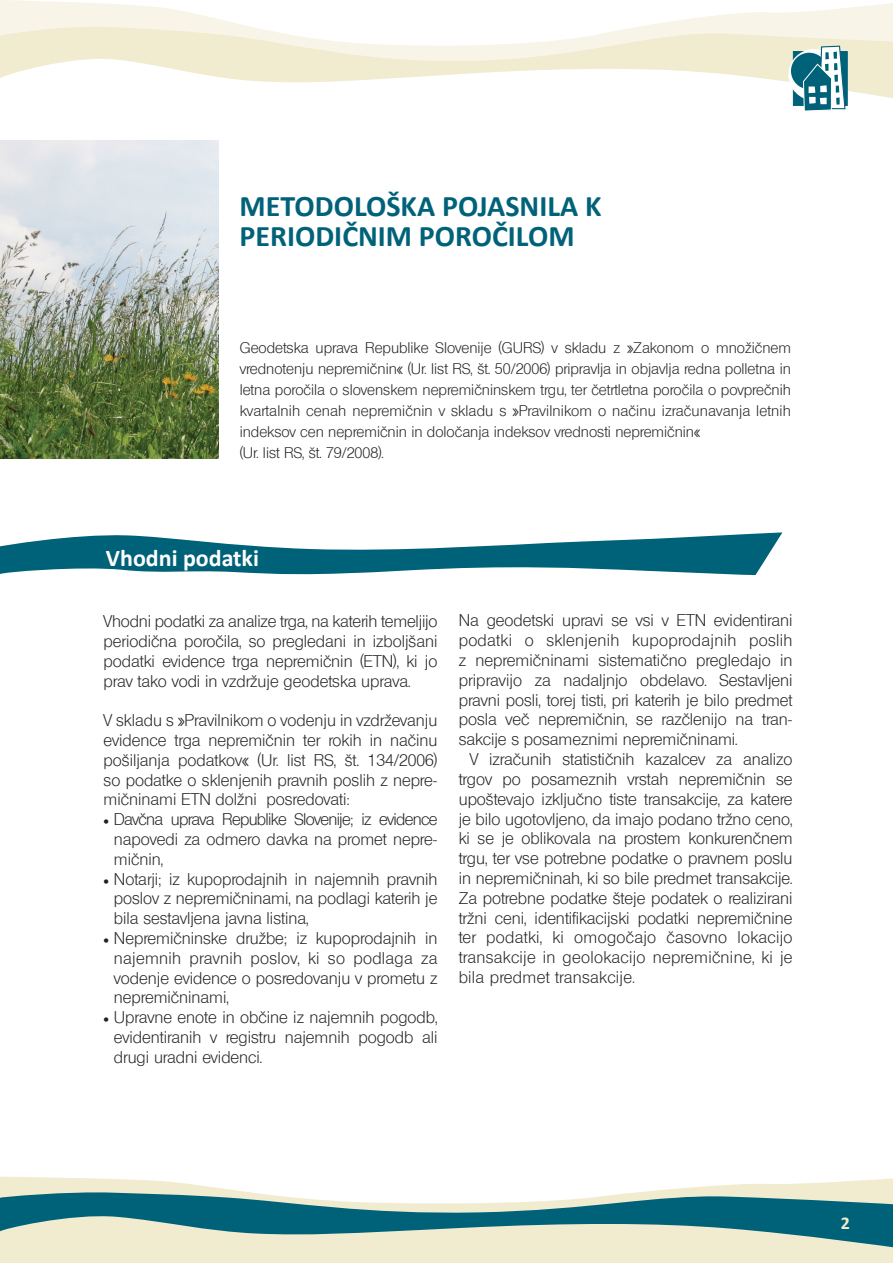
<style>
.page{position:relative;width:893px;height:1263px;background:#fff}
.page>*{position:absolute;margin:0;border:0;box-sizing:border-box;transform-origin:0 0}
.t1{font:700 30px/30px "Calibri";color:#006278}
.t2{font:700 24px "Calibri";color:#fff}
.t3{font:700 18px "Calibri";color:#f1ebd0}
.t4{font:16.5px/19.8px "Olympia L Light";color:#231f20;text-align:justify}
.t5{font:15px/21px "Olympia L Light";color:#231f20}
</style>
<div class="page">
<img style="left:0;top:141px;width:219px;height:317px">
<div style="left:0;top:1212px;width:893px;height:51px;background:#f1ebd0"></div>
<svg style="left:0;top:532px;width:782px;height:43px"></svg>
<svg style="left:0;top:65px;width:893px;height:33px"></svg>
<svg style="left:0;top:0;width:893px;height:65px"></svg>
<svg style="left:0;top:1214px;width:893px;height:33px"></svg>
<svg style="left:0;top:1177px;width:893px;height:37px"></svg>
<div style="left:793px;top:51px;width:55px;height:55px;background:#006278;border:1px solid #006278"></div>
<svg style="left:788px;top:49px;width:52px;height:51px"></svg>
<div style="left:791px;top:53px;width:36px;height:36px;background:#006278;border-radius:50%"></div>
<svg style="left:803px;top:45px;width:43px;height:66px"></svg>
<h1 class="t1" style="left:240px;top:190px;width:363px">METODOLOŠKA POJASNILA K<br>PERIODIČNIM POROČILOM</h1>
<p class="t5" style="left:240px;top:337px;width:553px">Geodetska uprava Republike Slovenije (GURS) v skladu z »Zakonom o mno`i~nem vrednotenju nepremi~nin« (Ur. list RS, {t. 50/2006) pripravlja in objavlja redna polletna in letna poro~ila o slovenskem nepremi~ninskem trgu, ter ~etrtletna poro~ila o povpre~nih kvartalnih cenah nepremi~nin v skladu s »Pravilnikom o na~inu izra~unavanja letnih indeksov cen nepremi~nin in dolo~anja indeksov vrednosti nepremi~nin«<br>(Ur. list RS, {t. 79/2008).</p>
<h2 class="t2" style="left:106px;top:543px;width:155px">Vhodni podatki</h2>
<p class="t4" style="left:104px;top:611px;width:335px">Vhodni podatki za analize trga, na katerih temeljijo periodi~na poro~ila, so pregledani in izbolj{ani podatki evidence trga nepremi~nin (ETN), ki jo prav tako vodi in vzdr`uje geodetska uprava.</p>
<p class="t4" style="left:104px;top:710px;width:335px">V skladu s »Pravilnikom o vodenju in vzdr`evanju evidence trga nepremi~nin ter rokih in na~inu po{iljanja podatkov« (Ur. list RS, {t. 134/2006) so podatke o sklenjenih pravnih poslih z nepre&shy;mi~ninami ETN dol`ni posredovati:</p>
<p class="t4" style="left:114px;top:809px;width:325px;text-indent:-10px">• Dav~na uprava Republike Slovenije; iz evidence napovedi za odmero davka na promet nepre&shy;mi~nin,</p>
<p class="t4" style="left:114px;top:869px;width:325px;text-indent:-10px">• Notarji; iz kupoprodajnih in najemnih pravnih poslov z nepremi~ninami, na podlagi katerih je bila sestavljena javna listina,</p>
<p class="t4" style="left:114px;top:928px;width:325px;text-indent:-10px">• Nepremi~ninske dru`be; iz kupoprodajnih in najemnih pravnih poslov, ki so podlaga za vodenje evidence o posredovanju v prometu z nepremi~ninami,</p>
<p class="t4" style="left:114px;top:1007px;width:325px;text-indent:-10px">• Upravne enote in ob~ine iz najemnih pogodb, evidentiranih v registru najemnih pogodb ali drugi uradni evidenci.</p>
<p class="t4" style="left:459px;top:611px;width:335px">Na geodetski upravi se vsi v ETN evidentirani podatki o sklenjenih kupoprodajnih poslih z nepremi~ninami sistemati~no pregledajo in pripravijo za nadaljnjo obdelavo. Sestavljeni pravni posli, torej tisti, pri katerih je bilo predmet posla ve~ nepremi~nin, se raz~lenijo na tran&shy;sakcije s posameznimi nepremi~ninami.</p>
<p class="t4" style="left:459px;top:749px;width:335px;text-indent:11px">V izra~unih statisti~nih kazalcev za analizo trgov po posameznih vrstah nepremi~nin se upo{tevajo izklju~no tiste transakcije, za katere je bilo ugotovljeno, da imajo podano tr`no ceno, ki se je oblikovala na prostem konkuren~nem trgu, ter vse potrebne podatke o pravnem poslu in nepremi~ninah, ki so bile predmet transakcije.<br>Za potrebne podatke {teje podatek o realizirani tr`ni ceni, identifikacijski podatki nepremi~nine ter podatki, ki omogo~ajo ~asovno lokacijo transakcije in geolokacijo nepremi~nine, ki je bila predmet transakcije.</p>
<p class="t3" style="left:841px;top:1212px;width:11px">2</p>
</div>
